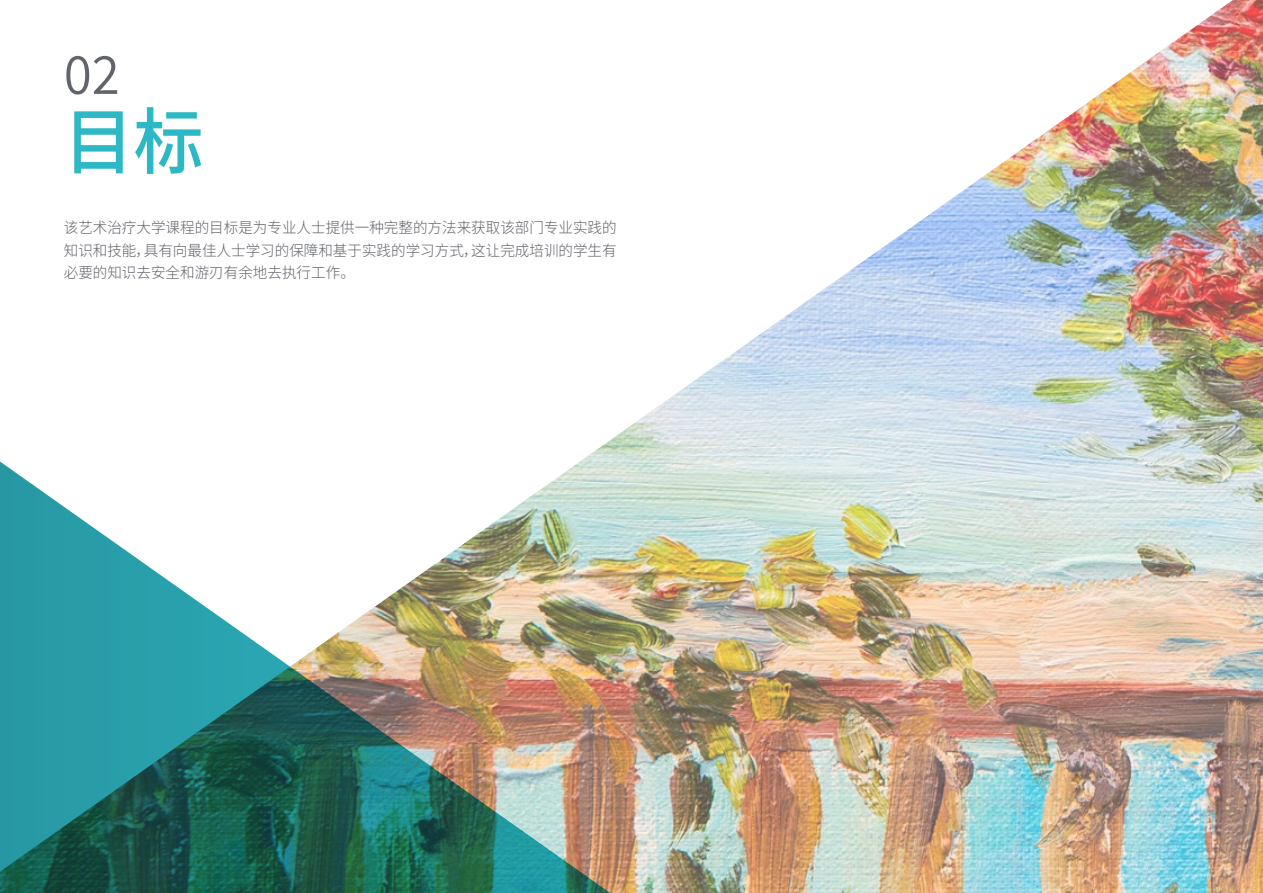
<style>
.page{position:relative;width:1263px;height:893px;background:#fff}
.page>*{position:absolute;margin:0;border:0;box-sizing:border-box;transform-origin:0 0}
.t1{font:500 72px "Source Han Sans CN";color:#2db8c5}
.t2{font:52.5px "Source Han Sans CN";color:#61646a}
.t3{font:300 15px/22.5px "Source Han Sans CN";color:#61646a;text-align:justify}
</style>
<div class="page">
<img style="left:602px;top:0;width:661px;height:893px">
<img style="left:0;top:446px;width:640px;height:447px">
<h2 class="t2" style="left:64px;top:45px;width:57px">02</h2>
<h1 class="t1" style="left:64px;top:101px;width:141px">目标</h1>
<p class="t3" style="left:64px;top:217px;width:554px">该艺术治疗大学课程的目标是为专业人士提供一种完整的方法来获取该部门专业实践的知识和技能，具有向最佳人士学习的保障和基于实践的学习方式，这让完成培训的学生有必要的知识去安全和游刃有余地去执行工作。</p>
</div>
